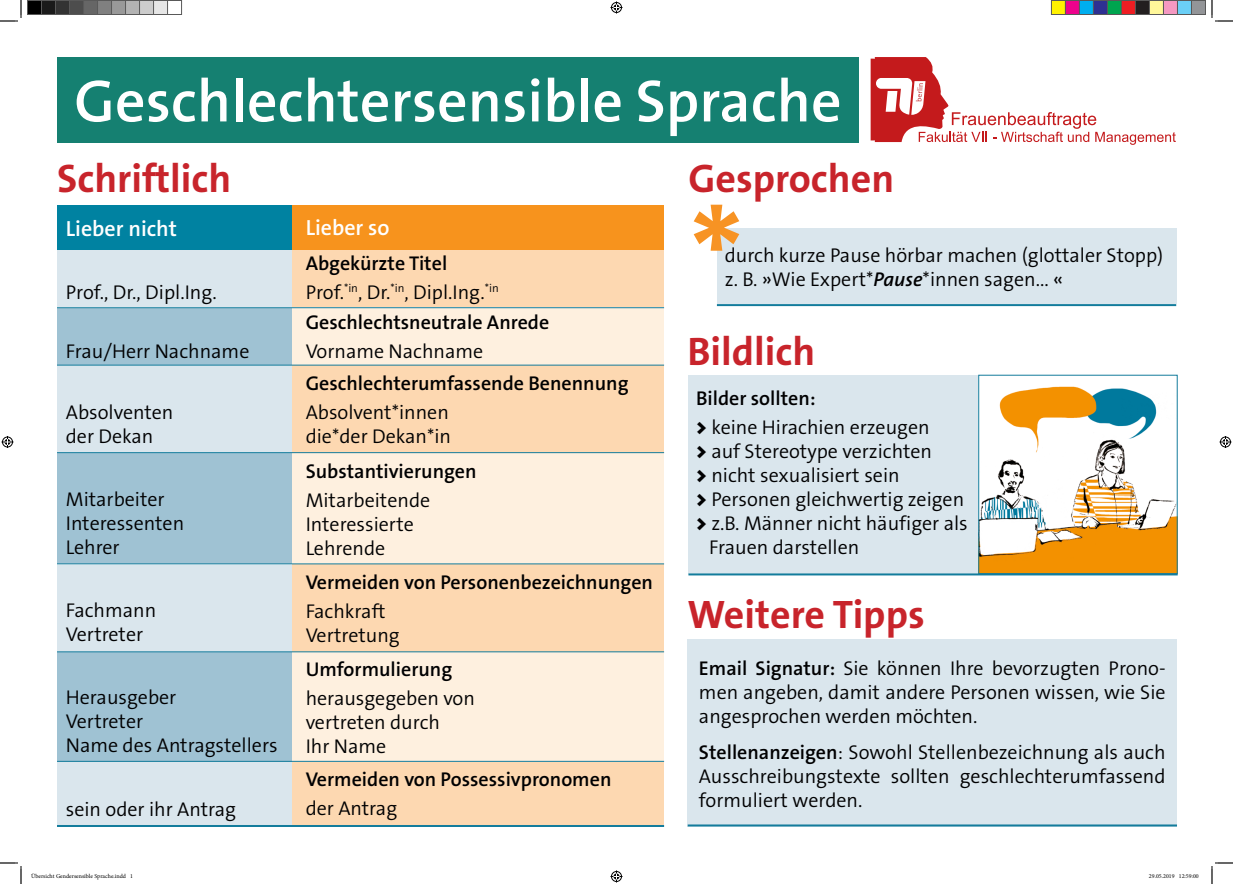
<style>
.page{position:relative;width:1233px;height:884px;background:#fff}
.page>*{position:absolute;margin:0;border:0;box-sizing:border-box;transform-origin:0 0}
.t1{font:600 150px "The Sans B6";color:#f79324}
.t2{font:600 60px "The Sans B6";color:#fff}
.t3{font:700 40px "The Sans B7";color:#c8242b}
.t4{font:600 22px "The Sans B6";color:#fff}
.t5{font:300 20px/24px "The Sans B4";color:#000001;text-align:justify}
.t6{font:600 20px "The Sans B6";color:#000001}
.t7{font:6px "Minion Pro";color:#000}
.s1{font-family:"The Sans B5 Plain";font-weight:400}
.s2{font-family:"The Sans B6";font-weight:600;font-style:italic}
.s3{font-family:"The Sans B9";font-weight:900}
.s4{font-family:"The Sans B6";font-weight:600}
</style>
<div class="page">
<div style="left:717px;top:228px;width:459px;height:76px;background:#dae6ed"></div>
<div style="left:57px;top:57px;width:802px;height:85px;background:#158071"></div>
<div style="left:57px;top:205px;width:235px;height:45px;background:#0082a1"></div>
<div style="left:292px;top:205px;width:372px;height:45px;background:#f7931d"></div>
<div style="left:292px;top:366px;width:372px;height:87px;background:#fdd8b1"></div>
<div style="left:292px;top:453px;width:372px;height:111px;background:#fef0df"></div>
<div style="left:292px;top:564px;width:372px;height:88px;background:#fdd8b1"></div>
<div style="left:292px;top:652px;width:372px;height:110px;background:#fef0df"></div>
<div style="left:57px;top:366px;width:235px;height:87px;background:#dae6ed"></div>
<div style="left:57px;top:453px;width:235px;height:111px;background:#9fc2d3"></div>
<div style="left:57px;top:565px;width:235px;height:88px;background:#dae6ed"></div>
<div style="left:57px;top:652px;width:235px;height:110px;background:#9fc2d3"></div>
<div style="left:292px;top:762px;width:372px;height:64px;background:#fdd8b1"></div>
<div style="left:57px;top:762px;width:235px;height:63px;background:#dae6ed"></div>
<hr style="left:57px;top:563px;width:607px;height:1px;background:#137c9c">
<hr style="left:57px;top:452px;width:607px;height:1px;background:#137c9c">
<hr style="left:57px;top:761px;width:607px;height:1px;background:#137c9c">
<hr style="left:57px;top:825px;width:607px;height:2px;background:#137c9c">
<div style="left:688px;top:375px;width:290px;height:199px;background:#dae6ed"></div>
<img style="left:980px;top:386px;width:195px;height:186px">
<hr style="left:688px;top:573px;width:489px;height:2px;background:#137c9c">
<hr style="left:717px;top:304px;width:459px;height:2px;background:#137c9c">
<div style="left:687px;top:640px;width:490px;height:187px;background:#dae6ed"></div>
<hr style="left:687px;top:824px;width:490px;height:2px;background:#137c9c">
<hr style="left:57px;top:651px;width:607px;height:1px;background:#137c9c">
<div style="left:292px;top:308px;width:372px;height:57px;background:#fef0df"></div>
<div style="left:57px;top:308px;width:235px;height:57px;background:#9fc2d3"></div>
<div style="left:57px;top:250px;width:235px;height:57px;background:#dae6ed"></div>
<div style="left:292px;top:250px;width:372px;height:57px;background:#fdd8b1"></div>
<hr style="left:57px;top:307px;width:607px;height:1px;background:#137c9c">
<hr style="left:57px;top:365px;width:607px;height:1px;background:#137c9c">
<svg style="left:870px;top:57px;width:305px;height:88px"></svg>
<svg style="left:0;top:0;width:22px;height:22px"></svg>
<svg style="left:0;top:862px;width:22px;height:22px"></svg>
<svg style="left:1211px;top:0;width:22px;height:22px"></svg>
<svg style="left:1211px;top:862px;width:22px;height:22px"></svg>
<svg style="left:610px;top:2px;width:12px;height:12px"></svg>
<svg style="left:610px;top:870px;width:12px;height:12px"></svg>
<svg style="left:2px;top:436px;width:12px;height:12px"></svg>
<svg style="left:1219px;top:436px;width:12px;height:12px"></svg>
<div style="left:28px;top:0;width:13px;height:14px;background:#000"></div>
<div style="left:27px;top:0;width:15px;height:15px;border:1px solid #595959"></div>
<div style="left:42px;top:0;width:14px;height:14px;background:#1a1a1a"></div>
<div style="left:41px;top:0;width:15px;height:15px;border:1px solid #595959"></div>
<div style="left:56px;top:0;width:14px;height:14px;background:#333"></div>
<div style="left:55px;top:0;width:15px;height:15px;border:1px solid #595959"></div>
<div style="left:70px;top:0;width:14px;height:14px;background:#4d4d4d"></div>
<div style="left:69px;top:0;width:15px;height:15px;border:1px solid #595959"></div>
<div style="left:84px;top:0;width:13px;height:14px;background:#666"></div>
<div style="left:83px;top:0;width:15px;height:15px;border:1px solid #595959"></div>
<div style="left:98px;top:0;width:14px;height:14px;background:#808080"></div>
<div style="left:97px;top:0;width:15px;height:15px;border:1px solid #595959"></div>
<div style="left:112px;top:0;width:13px;height:14px;background:#999"></div>
<div style="left:111px;top:0;width:15px;height:15px;border:1px solid #595959"></div>
<div style="left:126px;top:0;width:14px;height:14px;background:#b3b3b3"></div>
<div style="left:125px;top:0;width:15px;height:15px;border:1px solid #595959"></div>
<div style="left:140px;top:0;width:14px;height:14px;background:#ccc"></div>
<div style="left:139px;top:0;width:15px;height:15px;border:1px solid #595959"></div>
<div style="left:154px;top:0;width:13px;height:14px;background:#e6e6e6"></div>
<div style="left:153px;top:0;width:15px;height:15px;border:1px solid #595959"></div>
<div style="left:167px;top:0;width:15px;height:15px;border:1px solid #595959"></div>
<div style="left:1051px;top:0;width:14px;height:14px;background:#fff101"></div>
<div style="left:1051px;top:0;width:15px;height:15px;border:1px solid #595959"></div>
<div style="left:1065px;top:0;width:14px;height:14px;background:#ed028c"></div>
<div style="left:1065px;top:0;width:15px;height:15px;border:1px solid #595959"></div>
<div style="left:1079px;top:0;width:14px;height:14px;background:#00aeef"></div>
<div style="left:1079px;top:0;width:15px;height:15px;border:1px solid #595959"></div>
<div style="left:1093px;top:0;width:14px;height:14px;background:#2e3092"></div>
<div style="left:1093px;top:0;width:15px;height:15px;border:1px solid #595959"></div>
<div style="left:1107px;top:0;width:14px;height:14px;background:#00a54f"></div>
<div style="left:1107px;top:0;width:15px;height:15px;border:1px solid #595959"></div>
<div style="left:1121px;top:0;width:14px;height:14px;background:#ee1d23"></div>
<div style="left:1121px;top:0;width:15px;height:15px;border:1px solid #595959"></div>
<div style="left:1135px;top:0;width:14px;height:14px;background:#231f20"></div>
<div style="left:1135px;top:0;width:15px;height:15px;border:1px solid #595959"></div>
<div style="left:1149px;top:0;width:14px;height:14px;background:#fff79a"></div>
<div style="left:1149px;top:0;width:15px;height:15px;border:1px solid #595959"></div>
<div style="left:1163px;top:0;width:14px;height:14px;background:#f499c2"></div>
<div style="left:1163px;top:0;width:15px;height:15px;border:1px solid #595959"></div>
<div style="left:1177px;top:0;width:14px;height:14px;background:#6bcff6"></div>
<div style="left:1177px;top:0;width:15px;height:15px;border:1px solid #595959"></div>
<div style="left:1191px;top:0;width:14px;height:14px;background:#939598"></div>
<div style="left:1191px;top:0;width:15px;height:15px;border:1px solid #595959"></div>
<p class="t2" style="left:74px;top:70px;width:769px">Geschlechtersensible Sprache</p>
<p class="t3" style="left:57px;top:157px;width:176px">Schriftlich</p>
<p class="t3" style="left:688px;top:157px;width:207px">Gesprochen</p>
<p class="t4" style="left:66px;top:217px;width:113px">Lieber nicht</p>
<p class="t4" style="left:306px;top:216px;width:85px">Lieber so</p>
<p class="t5" style="left:66px;top:281px;width:153px">Prof., Dr., Dipl.Ing.</p>
<p class="t5" style="left:66px;top:340px;width:185px">Frau/Herr Nachname</p>
<p class="t5" style="left:66px;top:401px;width:109px">Absolventen</p>
<p class="t5" style="left:66px;top:425px;width:89px">der Dekan</p>
<p class="t5" style="left:66px;top:488px;width:100px">Mitarbeiter</p>
<p class="t5" style="left:66px;top:512px;width:120px">Interessenten</p>
<p class="t5" style="left:66px;top:536px;width:55px">Lehrer</p>
<p class="t5" style="left:66px;top:599px;width:92px">Fachmann</p>
<p class="t5" style="left:66px;top:623px;width:79px">Vertreter</p>
<p class="t5" style="left:66px;top:686px;width:112px">Herausgeber</p>
<p class="t5" style="left:66px;top:710px;width:79px">Vertreter</p>
<p class="t5" style="left:66px;top:734px;width:213px">Name des Antragstellers</p>
<p class="t6" style="left:306px;top:253px;width:143px">Abgekürzte Titel</p>
<p class="t5" style="left:306px;top:281px;width:195px">Prof.<sup>*in</sup>, Dr.<sup>*in</sup>, Dipl.Ing.<sup>*in</sup></p>
<p class="t6" style="left:306px;top:312px;width:245px">Geschlechtsneutrale Anrede</p>
<p class="t5" style="left:306px;top:340px;width:179px">Vorname Nachname</p>
<p class="t6" style="left:306px;top:373px;width:324px">Geschlechterumfassende Benennung</p>
<p class="t5" style="left:306px;top:401px;width:145px">Absolvent*innen</p>
<p class="t5" style="left:306px;top:425px;width:147px">die*der Dekan*in</p>
<p class="t6" style="left:306px;top:461px;width:172px">Substantivierungen</p>
<p class="t5" style="left:306px;top:489px;width:126px">Mitarbeitende</p>
<p class="t5" style="left:306px;top:513px;width:110px">Interessierte</p>
<p class="t5" style="left:306px;top:537px;width:81px">Lehrende</p>
<p class="t6" style="left:306px;top:572px;width:349px">Vermeiden von Personenbezeichnungen</p>
<p class="t5" style="left:306px;top:600px;width:81px">Fachkraft</p>
<p class="t5" style="left:306px;top:624px;width:96px">Vertretung</p>
<p class="t6" style="left:306px;top:659px;width:148px">Umformulierung</p>
<p class="t5" style="left:306px;top:687px;width:171px">herausgegeben von</p>
<p class="t5" style="left:306px;top:711px;width:136px">vertreten durch</p>
<p class="t5" style="left:306px;top:735px;width:82px">Ihr Name</p>
<p class="t6" style="left:306px;top:769px;width:307px">Vermeiden von Possessivpronomen</p>
<p class="t5" style="left:66px;top:798px;width:172px">sein oder ihr Antrag</p>
<p class="t5" style="left:306px;top:797px;width:93px">der Antrag</p>
<p class="t1" style="left:688px;top:185px;width:58px">*</p>
<p class="t5" style="left:724px;top:244px;width:440px">durch kurze Pause hörbar machen (glottaler Stopp) z. B. <span class="s1">»</span>Wie Expert*<span class="s2">Pause</span>*innen sagen... <span class="s1">«</span></p>
<p class="t3" style="left:687px;top:330px;width:129px">Bildlich</p>
<p class="t6" style="left:696px;top:388px;width:121px">Bilder sollten:</p>
<p class="t5" style="left:696px;top:416px;width:235px"><span class="s3">&gt;</span> keine Hirachien erzeugen</p>
<p class="t5" style="left:696px;top:440px;width:237px"><span class="s3">&gt;</span> auf Stereotype verzichten</p>
<p class="t5" style="left:696px;top:464px;width:205px"><span class="s3">&gt;</span> nicht sexualisiert sein</p>
<p class="t5" style="left:696px;top:488px;width:270px"><span class="s3">&gt;</span> Personen gleichwertig zeigen</p>
<p class="t5" style="left:696px;top:512px;width:273px"><span class="s3">&gt;</span> z.B. Männer nicht häufiger als</p>
<p class="t5" style="left:709px;top:536px;width:152px">Frauen darstellen</p>
<p class="t3" style="left:687px;top:593px;width:239px">Weitere Tipps</p>
<p class="t5" style="left:699px;top:657px;width:468px"><span class="s4">Email Signatur:</span> Sie können Ihre bevorzugten Prono&shy;men angeben, damit andere Personen wissen, wie Sie angesprochen werden möchten.</p>
<p class="t5" style="left:699px;top:741px;width:468px"><span class="s4">Stellenanzeigen</span>: Sowohl Stellenbezeichnung als auch Ausschreibungstexte sollten geschlechterumfassend formuliert werden.</p>
<p class="t7" style="left:31px;top:872px;width:104px">Übersicht Gendersensible Sprache.indd 1</p>
<p class="t7" style="left:1149px;top:872px;width:51px">29.05.2019 12:59:00</p>
</div>
